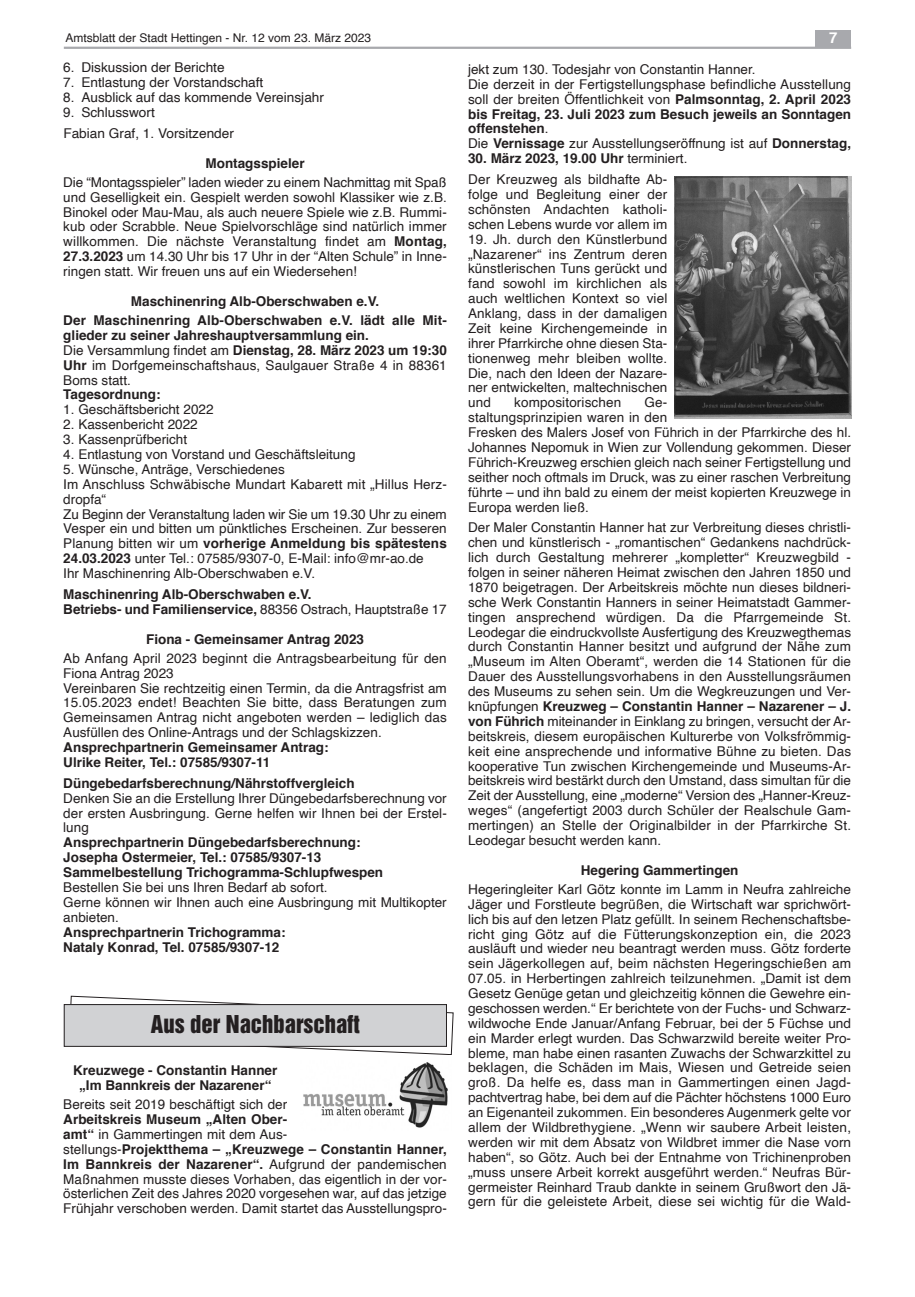
<style>
.page{position:relative;width:915px;height:1297px;background:#fff}
.page>*{position:absolute;margin:0;border:0;box-sizing:border-box;transform-origin:0 0}
.t1{font:22.5px "Helvetica Inserat";color:#231f20}
.t2{font:700 15px "Helvetica";color:#fff}
.t3{font:13.5px/14.9px "Helvetica 2";color:#231f20;text-align:justify}
.t4{font:700 13.5px/14.9px "Helvetica";color:#231f20}
.t5{font:12px "Helvetica 2";color:#231f20}
.s1{font-family:"Helvetica";font-weight:700}
.s2{font-family:"Helvetica 2";font-weight:400}
</style>
<div class="page">
<hr style="left:64px;top:47px;width:786px;height:2px;background:#a8a9ad">
<div style="left:815px;top:30px;width:35px;height:17px;background:#a8a9ad"></div>
<svg style="left:70px;top:995px;width:384px;height:60px"></svg>
<div style="left:64px;top:1004px;width:382px;height:42px;background:#d1d2d4"></div>
<div style="left:64px;top:1004px;width:382px;height:43px;border:1px solid #231f20"></div>
<img style="left:674px;top:177px;width:176px;height:241px">
<img style="left:303px;top:1062px;width:145px;height:66px">
<p class="t5" style="left:65px;top:33px;width:307px">Amtsblatt der Stadt Hettingen - Nr. 12 vom 23. März 2023</p>
<p class="t2" style="left:829px;top:32px;width:10px">7</p>
<p class="t3" style="left:63px;top:61px;width:163px">6. Diskussion der Berichte</p>
<p class="t3" style="left:63px;top:76px;width:201px">7. Entlastung der Vorstandschaft</p>
<p class="t3" style="left:63px;top:91px;width:262px">8. Ausblick auf das kommende Vereinsjahr</p>
<p class="t3" style="left:63px;top:106px;width:93px">9. Schlusswort</p>
<p class="t3" style="left:63px;top:127px;width:172px">Fabian Graf, 1. Vorsitzender</p>
<p class="t4" style="left:205px;top:157px;width:101px">Montagsspieler</p>
<p class="t3" style="left:63px;top:176px;width:385px">Die “Montagsspieler” laden wieder zu einem Nachmittag mit Spaß und Geselligkeit ein. Gespielt werden sowohl Klassiker wie z.B.<br>Binokel oder Mau-Mau, als auch neuere Spiele wie z.B. Rummi&shy;kub oder Scrabble. Neue Spielvorschläge sind natürlich immer willkommen. Die nächste Veranstaltung findet am <span class="s1">Montag, 27.3.2023</span> um 14.30 Uhr bis 17 Uhr in der “Alten Schule” in Inne&shy;ringen statt. Wir freuen uns auf ein Wiedersehen!</p>
<p class="t4" style="left:131px;top:295px;width:250px">Maschinenring Alb-Oberschwaben e.V.</p>
<p class="t4" style="left:63px;top:314px;width:385px">Der Maschinenring Alb-Oberschwaben e.V. lädt alle Mit&shy;glieder zu seiner Jahreshauptversammlung ein.</p>
<p class="t3" style="left:63px;top:344px;width:385px">Die Versammlung findet am <span class="s1">Dienstag, 28. März 2023 um 19:30<br>Uhr</span> im Dorfgemeinschaftshaus, Saulgauer Straße 4 in 88361<br>Boms statt.</p>
<p class="t4" style="left:63px;top:388px;width:99px">Tagesordnung:</p>
<p class="t3" style="left:63px;top:403px;width:152px">1. Geschäftsbericht 2022</p>
<p class="t3" style="left:63px;top:418px;width:136px">2. Kassenbericht 2022</p>
<p class="t3" style="left:63px;top:433px;width:125px">3. Kassenprüfbericht</p>
<p class="t3" style="left:63px;top:448px;width:293px">4. Entlastung von Vorstand und Geschäftsleitung</p>
<p class="t3" style="left:63px;top:463px;width:223px">5. Wünsche, Anträge, Verschiedenes</p>
<p class="t3" style="left:63px;top:478px;width:385px">Im Anschluss Schwäbische Mundart Kabarett mit „Hillus Herz&shy;dropfa“</p>
<p class="t3" style="left:63px;top:507px;width:385px">Zu Beginn der Veranstaltung laden wir Sie um 19.30 Uhr zu einem Vesper ein und bitten um pünktliches Erscheinen. Zur besseren Planung bitten wir um <span class="s1">vorherige Anmeldung bis spätestens 24.03.2023</span> unter Tel.: 07585/9307-0, E-Mail: info@mr-ao.de</p>
<p class="t3" style="left:63px;top:567px;width:253px">Ihr Maschinenring Alb-Oberschwaben e.V.</p>
<p class="t4" style="left:63px;top:588px;width:250px">Maschinenring Alb-Oberschwaben e.V.</p>
<p class="t4" style="left:63px;top:603px;width:385px">Betriebs- und Familienservice, <span class="s2">88356 Ostrach, Hauptstraße 17</span></p>
<p class="t4" style="left:146px;top:632px;width:219px">Fiona - Gemeinsamer Antrag 2023</p>
<p class="t3" style="left:63px;top:652px;width:385px">Ab Anfang April 2023 beginnt die Antragsbearbeitung für den<br>Fiona Antrag 2023</p>
<p class="t3" style="left:63px;top:681px;width:385px">Vereinbaren Sie rechtzeitig einen Termin, da die Antragsfrist am 15.05.2023 endet! Beachten Sie bitte, dass Beratungen zum Gemeinsamen Antrag nicht angeboten werden – lediglich das Ausfüllen des Online-Antrags und der Schlagskizzen.</p>
<p class="t4" style="left:63px;top:741px;width:267px">Ansprechpartnerin Gemeinsamer Antrag:</p>
<p class="t4" style="left:63px;top:756px;width:208px">Ulrike Reiter, Tel.: 07585/9307-11</p>
<p class="t4" style="left:63px;top:777px;width:293px">Düngebedarfsberechnung/Nährstoffvergleich</p>
<p class="t3" style="left:63px;top:792px;width:385px">Denken Sie an die Erstellung Ihrer Düngebedarfsberechnung vor der ersten Ausbringung. Gerne helfen wir Ihnen bei der Erstel&shy;lung</p>
<p class="t4" style="left:63px;top:836px;width:299px">Ansprechpartnerin Düngebedarfsberechnung:</p>
<p class="t4" style="left:63px;top:851px;width:259px">Josepha Ostermeier, Tel.: 07585/9307-13</p>
<p class="t4" style="left:63px;top:866px;width:321px">Sammelbestellung Trichogramma-Schlupfwespen</p>
<p class="t3" style="left:63px;top:881px;width:266px">Bestellen Sie bei uns Ihren Bedarf ab sofort.</p>
<p class="t3" style="left:63px;top:896px;width:385px">Gerne können wir Ihnen auch eine Ausbringung mit Multikopter anbieten.</p>
<p class="t4" style="left:63px;top:925px;width:224px">Ansprechpartnerin Trichogramma:</p>
<p class="t4" style="left:63px;top:940px;width:217px">Nataly Konrad, Tel. 07585/9307-12</p>
<p class="t1" style="left:151px;top:1015px;width:210px">Aus der Nachbarschaft</p>
<p class="t4" style="left:73px;top:1064px;width:206px;text-align:center">Kreuzwege - Constantin Hanner „Im Bannkreis der Nazarener“</p>
<p class="t3" style="left:63px;top:1098px;width:385px;text-align:left">Bereits seit 2019 beschäftigt sich der<br><span class="s1">Arbeitskreis Museum „Alten Ober-<br>amt“</span> in Gammertingen mit dem Aus-<br>stellungs-<span class="s1">Projektthema – „Kreuzwege – Constantin Hanner, Im Bannkreis der Nazarener“.</span> Aufgrund der pandemischen Maßnahmen musste dieses Vorhaben, das eigentlich in der vor&shy;österlichen Zeit des Jahres 2020 vorgesehen war, auf das jetzige Frühjahr verschoben werden. Damit startet das Ausstellungspro-</p>
<p class="t3" style="left:468px;top:63px;width:289px">jekt zum 130. Todesjahr von Constantin Hanner.</p>
<p class="t3" style="left:468px;top:78px;width:384px">Die derzeit in der Fertigstellungsphase befindliche Ausstellung soll der breiten Öffentlichkeit von <span class="s1">Palmsonntag, 2. April 2023 bis Freitag, 23. Juli 2023 zum Besuch jeweils an Sonntagen offenstehen</span>.</p>
<p class="t3" style="left:468px;top:137px;width:384px">Die <span class="s1">Vernissage</span> zur Ausstellungseröffnung ist auf <span class="s1">Donnerstag,</span></p>
<p class="t4" style="left:468px;top:152px;width:221px">30. März 2023, 19.00 Uhr <span class="s2">terminiert.</span></p>
<p class="t3" style="left:468px;top:173px;width:201px">Der Kreuzweg als bildhafte Ab&shy;folge und Begleitung einer der schönsten Andachten katholi&shy;schen Lebens wurde vor allem im</p>
<p class="t3" style="left:468px;top:233px;width:201px">19. Jh. durch den Künstlerbund „Nazarener“ ins Zentrum deren künstlerischen Tuns gerückt und fand sowohl im kirchlichen als auch weltlichen Kontext so viel Anklang, dass in der damaligen Zeit keine Kirchengemeinde in ihrer Pfarrkirche ohne diesen Sta&shy;tionenweg mehr bleiben wollte.<br>Die, nach den Ideen der Nazare&shy;ner entwickelten, maltechnischen und</p>
<p class="t3" style="left:468px;top:396px;width:384px;text-align:left;text-indent:176px">Ge-<br>staltungsprinzipien waren in den<br>Fresken des Malers Josef von Führich in der Pfarrkirche des hl.<br>Johannes Nepomuk in Wien zur Vollendung gekommen. Dieser Führich-Kreuzweg erschien gleich nach seiner Fertigstellung und seither noch oftmals im Druck, was zu einer raschen Verbreitung führte – und ihn bald zu einem der meist kopierten Kreuzwege in Europa werden ließ.</p>
<p class="t3" style="left:468px;top:521px;width:384px">Der Maler Constantin Hanner hat zur Verbreitung dieses christli&shy;chen und künstlerisch - „romantischen“ Gedankens nachdrück&shy;lich durch Gestaltung mehrerer „kompletter“ Kreuzwegbild - folgen in seiner näheren Heimat zwischen den Jahren 1850 und 1870 beigetragen. Der Arbeitskreis möchte nun dieses bildneri&shy;sche Werk Constantin Hanners in seiner Heimatstadt Gammer&shy;tingen ansprechend würdigen. Da die Pfarrgemeinde St.<br>Leodegar die eindruckvollste Ausfertigung des Kreuzwegthemas durch Constantin Hanner besitzt und aufgrund der Nähe zum „Museum im Alten Oberamt“, werden die 14 Stationen für die Dauer des Ausstellungsvorhabens in den Ausstellungsräumen des Museums zu sehen sein. Um die Wegkreuzungen und Ver&shy;knüpfungen <span class="s1">Kreuzweg – Constantin Hanner – Nazarener – J. von Führich</span> miteinander in Einklang zu bringen, versucht der Ar&shy;beitskreis, diesem europäischen Kulturerbe von Volksfrömmig&shy;keit eine ansprechende und informative Bühne zu bieten. Das kooperative Tun zwischen Kirchengemeinde und Museums-Ar&shy;beitskreis wird bestärkt durch den Umstand, dass simultan für die Zeit der Ausstellung, eine „moderne“ Version des „Hanner-Kreuz&shy;weges“ (angefertigt 2003 durch Schüler der Realschule Gam&shy;mertingen) an Stelle der Originalbilder in der Pfarrkirche St.<br>Leodegar besucht werden kann.</p>
<p class="t4" style="left:580px;top:864px;width:159px">Hegering Gammertingen</p>
<p class="t3" style="left:468px;top:883px;width:384px">Hegeringleiter Karl Götz konnte im Lamm in Neufra zahlreiche Jäger und Forstleute begrüßen, die Wirtschaft war sprichwört&shy;lich bis auf den letzen Platz gefüllt. In seinem Rechenschaftsbe&shy;richt ging Götz auf die Fütterungskonzeption ein, die 2023 ausläuft und wieder neu beantragt werden muss. Götz forderte sein Jägerkollegen auf, beim nächsten Hegeringschießen am 07.05. in Herbertingen zahlreich teilzunehmen. „Damit ist dem Gesetz Genüge getan und gleichzeitig können die Gewehre ein&shy;geschossen werden.“ Er berichtete von der Fuchs- und Schwarz&shy;wildwoche Ende Januar/Anfang Februar, bei der 5 Füchse und ein Marder erlegt wurden. Das Schwarzwild bereite weiter Pro&shy;bleme, man habe einen rasanten Zuwachs der Schwarzkittel zu beklagen, die Schäden im Mais, Wiesen und Getreide seien groß. Da helfe es, dass man in Gammertingen einen Jagd&shy;pachtvertrag habe, bei dem auf die Pächter höchstens 1000 Euro an Eigenanteil zukommen. Ein besonderes Augenmerk gelte vor allem der Wildbrethygiene. „Wenn wir saubere Arbeit leisten, werden wir mit dem Absatz von Wildbret immer die Nase vorn haben“, so Götz. Auch bei der Entnahme von Trichinenproben „muss unsere Arbeit korrekt ausgeführt werden.“ Neufras Bür&shy;germeister Reinhard Traub dankte in seinem Grußwort den Jä&shy;gern für die geleistete Arbeit, diese sei wichtig für die Wald-</p>
<p class="t3" style="left:514px;top:396px;width:109px">kompositorischen</p>
</div>
